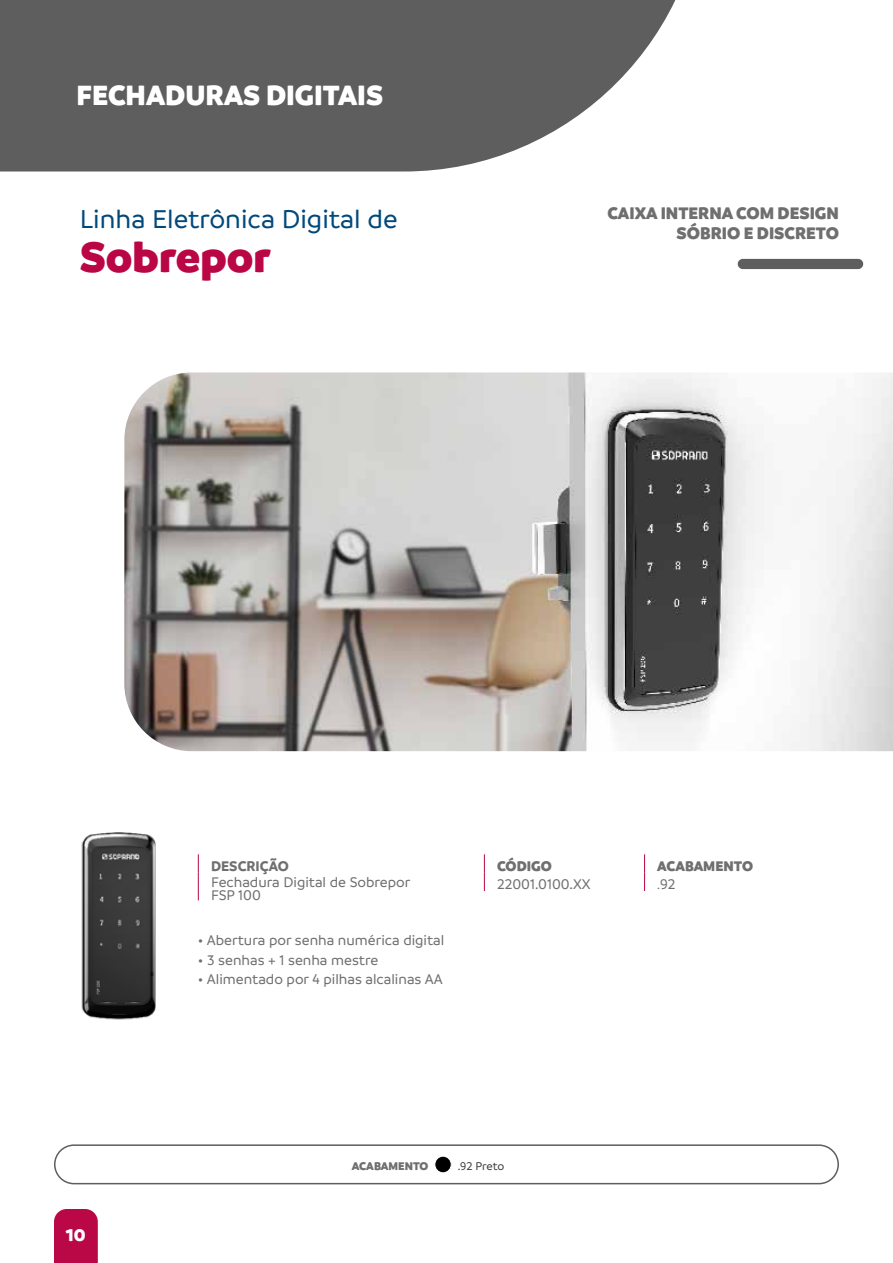
<style>
.page{position:relative;width:893px;height:1263px;background:#fff}
.page>*{position:absolute;margin:0;border:0;box-sizing:border-box;transform-origin:0 0}
.t1{font:900 46.05px "Branding SF";color:#ba0645}
.t2{font:900 30px "Branding SF";color:#fff}
.t3{font:500 27.75px "Branding SF";color:#00497b}
.t4{font:900 18px/19.5px "Branding SF";color:#706f6f;text-align:right}
.t5{font:900 18px "Branding SF";color:#fff}
.t6{font:500 15px/13.5px "Branding SF";color:#706f6f}
.t7{font:900 15px/18.3px "Branding SF";color:#706f6f}
.t8{font:700 15px "Branding SF";color:#706f6f}
.t9{font:900 12px "Branding SF";color:#706f6f}
.t10{font:500 12px "Branding SF";color:#3c3c3d}
.s1{font-weight:500;font-size:12px}
.s2{font-weight:500}
</style>
<div class="page">
<div style="left:54px;top:1209px;width:44px;height:54px;background:#b90845"></div>
<img style="left:124px;top:372px;width:769px;height:379px">
<svg style="left:0;top:0;width:676px;height:171px;background:#6f6f6f"></svg>
<svg style="left:484px;top:854px;width:1px;height:37px"></svg>
<svg style="left:644px;top:854px;width:1px;height:37px"></svg>
<svg style="left:198px;top:854px;width:1px;height:46px"></svg>
<img style="left:81px;top:832px;width:75px;height:188px">
<div style="left:738px;top:259px;width:125px;height:10px;background:#5e5e5e;border-radius:5px"></div>
<div style="left:435px;top:1156px;width:16px;height:17px;background:#000;border-radius:50%"></div>
<div style="left:435px;top:1156px;width:16px;height:17px;border:1px solid #fff;border-radius:50%"></div>
<div style="left:54px;top:1144px;width:785px;height:40px;border:2px solid #5e5e5e;border-radius:19px"></div>
<h2 class="t2" style="left:77px;top:77px;width:308px">FECHADURAS DIGITAIS</h2>
<h3 class="t3" style="left:80px;top:205px;width:319px">Linha Eletrônica Digital de</h3>
<h1 class="t1" style="left:80px;top:230px;width:192px">Sobrepor</h1>
<p class="t4" style="left:607px;top:203px;width:233px">CAIXA INTERNA COM DESIGN<br>SÓBRIO E DISCRETO</p>
<p class="t5" style="left:66px;top:1224px;width:21px">10</p>
<p class="t8" style="left:211px;top:857px;width:79px">DESCRIÇÃO</p>
<p class="t6" style="left:211px;top:875px;width:201px">Fechadura Digital de Sobrepor<br>FSP 100</p>
<p class="t6" style="left:198px;top:933px;width:248px">• Abertura por senha numérica digital</p>
<p class="t6" style="left:198px;top:953px;width:182px">• 3 senhas + 1 senha mestre</p>
<p class="t6" style="left:198px;top:972px;width:246px">• Alimentado por 4 pilhas alcalinas AA</p>
<p class="t7" style="left:497px;top:856px;width:56px">CÓDIGO</p>
<p class="t6" style="left:497px;top:877px;width:95px">22001.0100.XX</p>
<p class="t7" style="left:657px;top:856px;width:97px">ACABAMENTO <span class="s1">.</span><span class="s2">92</span></p>
<p class="t9" style="left:352px;top:1159px;width:78px">ACABAMENTO</p>
<p class="t10" style="left:458px;top:1160px;width:48px">.92 Preto</p>
</div>
